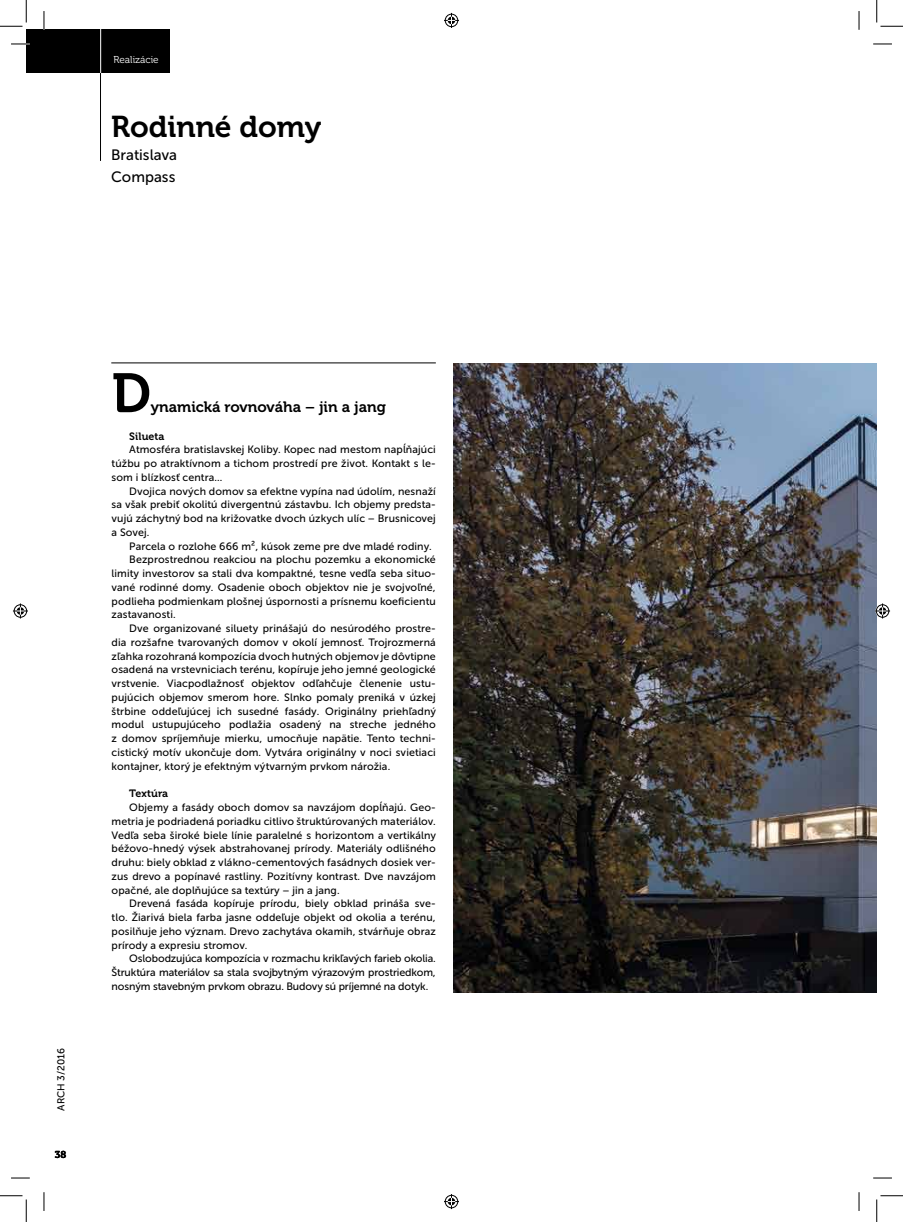
<style>
.page{position:relative;width:903px;height:1222px;background:#fff}
.page>*{position:absolute;margin:0;border:0;box-sizing:border-box;transform-origin:0 0}
.t1{font:55px "Museo 700";color:#000}
.t2{font:30px "Museo 700";color:#000}
.t3{font:15px "Museo 700";color:#000}
.t4{font:15px/22.5px "Museo Sans Cyrl 500";color:#000}
.t5{font:10.62px/13.8px "Museo Sans Cyrl 500";letter-spacing:.01em;color:#000;text-align:justify}
.t6{font:10.62px "Museo 700";letter-spacing:.01em;color:#000}
.t7{font:10px "Museo Sans Cyrl 500";color:#000}
.t8{font:10px "Museo 300";color:#fff}
.t9{font:10px "Museo 700";color:#000}
</style>
<div class="page">
<div style="left:26px;top:30px;width:143px;height:43px;background:#000"></div>
<hr style="left:100px;top:44px;width:1px;height:117px;background:#000">
<hr style="left:100px;top:26px;width:1px;height:47px;background:#fff">
<img style="left:454px;top:363px;width:423px;height:629px">
<hr style="left:111px;top:363px;width:325px;height:1px;background:#000">
<svg style="left:11px;top:43px;width:19px;height:2px"></svg>
<svg style="left:873px;top:43px;width:19px;height:2px"></svg>
<svg style="left:11px;top:1177px;width:19px;height:2px"></svg>
<svg style="left:873px;top:1177px;width:19px;height:2px"></svg>
<svg style="left:43px;top:11px;width:2px;height:19px"></svg>
<svg style="left:43px;top:1192px;width:2px;height:19px"></svg>
<svg style="left:858px;top:11px;width:2px;height:19px"></svg>
<svg style="left:858px;top:1192px;width:2px;height:19px"></svg>
<svg style="left:0;top:0;width:27px;height:27px"></svg>
<svg style="left:0;top:1195px;width:27px;height:27px"></svg>
<svg style="left:876px;top:0;width:27px;height:27px"></svg>
<svg style="left:876px;top:1195px;width:27px;height:27px"></svg>
<svg style="left:444px;top:13px;width:15px;height:15px"></svg>
<svg style="left:444px;top:1194px;width:15px;height:15px"></svg>
<svg style="left:13px;top:603px;width:15px;height:15px"></svg>
<svg style="left:875px;top:603px;width:15px;height:15px"></svg>
<p class="t8" style="left:113px;top:54px;width:47px">Realizácie</p>
<h2 class="t2" style="left:111px;top:110px;width:212px">Rodinné domy</h2>
<h3 class="t4" style="left:111px;top:144px;width:67px">Bratislava<br>Compass</h3>
<p class="t7" style="left:55px;top:1110px;width:64px;rotate:-90deg">ARCH 3/2016</p>
<p class="t9" style="left:55px;top:1149px;width:13px">38</p>
<h1 class="t1" style="left:112px;top:363px;width:41px">D</h1>
<h3 class="t3" style="left:151px;top:399px;width:236px">ynamická rovnováha – jin a jang</h3>
<p class="t6" style="left:129px;top:430px;width:37px">Silueta</p>
<p class="t5" style="left:112px;top:443px;width:326px;text-indent:18px">Atmosféra bratislavskej Koliby. Kopec nad mestom napĺňajúci túžbu po atraktívnom a tichom prostredí pre život. Kontakt s le&shy;som i blízkosť centra...</p>
<p class="t5" style="left:112px;top:484px;width:326px;text-indent:18px">Dvojica nových domov sa efektne vypína nad údolím, nesnaží sa však prebiť okolitú divergentnú zástavbu. Ich objemy predsta&shy;vujú záchytný bod na križovatke dvoch úzkych ulíc – Brusnicovej a Sovej.</p>
<p class="t5" style="left:129px;top:539px;width:304px">Parcela o rozlohe 666 m², kúsok zeme pre dve mladé rodiny.</p>
<p class="t5" style="left:129px;top:553px;width:308px">Bezprostrednou reakciou na plochu pozemku a ekonomické</p>
<p class="t5" style="left:112px;top:567px;width:326px">limity investorov sa stali dva kompaktné, tesne vedľa seba situo-</p>
<p class="t5" style="left:112px;top:580px;width:326px">vané rodinné domy. Osadenie oboch objektov nie je svojvoľné,</p>
<p class="t5" style="left:112px;top:594px;width:326px">podlieha podmienkam plošnej úspornosti a prísnemu koeficientu</p>
<p class="t5" style="left:112px;top:608px;width:66px">zastavanosti.</p>
<p class="t5" style="left:129px;top:622px;width:308px">Dve organizované siluety prinášajú do nesúrodého prostre-</p>
<p class="t5" style="left:112px;top:635px;width:326px">dia rozšafne tvarovaných domov v okolí jemnosť. Trojrozmerná</p>
<p class="t5" style="left:112px;top:649px;width:326px">zľahka rozohraná kompozícia dvoch hutných objemov je dôvtipne</p>
<p class="t5" style="left:112px;top:663px;width:326px">osadená na vrstevniciach terénu, kopíruje jeho jemné geologické</p>
<p class="t5" style="left:112px;top:677px;width:326px">vrstvenie. Viacpodlažnosť objektov odľahčuje členenie ustu-</p>
<p class="t5" style="left:112px;top:690px;width:326px">pujúcich objemov smerom hore. Slnko pomaly preniká v úzkej</p>
<p class="t5" style="left:112px;top:704px;width:326px">štrbine oddeľujúcej ich susedné fasády. Originálny priehľadný</p>
<p class="t5" style="left:112px;top:718px;width:326px">modul ustupujúceho podlažia osadený na streche jedného</p>
<p class="t5" style="left:112px;top:732px;width:326px">z domov spríjemňuje mierku, umocňuje napätie. Tento techni-</p>
<p class="t5" style="left:112px;top:745px;width:326px">cistický motív ukončuje dom. Vytvára originálny v noci svietiaci</p>
<p class="t5" style="left:112px;top:759px;width:280px">kontajner, ktorý je efektným výtvarným prvkom nárožia.</p>
<p class="t6" style="left:129px;top:788px;width:40px">Textúra</p>
<p class="t5" style="left:112px;top:800px;width:326px;text-indent:18px">Objemy a fasády oboch domov sa navzájom dopĺňajú. Geo&shy;metria je podriadená poriadku citlivo štruktúrovaných materiálov.<br>Vedľa seba široké biele línie paralelné s horizontom a vertikálny béžovo-hnedý výsek abstrahovanej prírody. Materiály odlišného druhu: biely obklad z vlákno-cementových fasádnych dosiek ver&shy;zus drevo a popínavé rastliny. Pozitívny kontrast. Dve navzájom opačné, ale doplňujúce sa textúry – jin a jang.</p>
<p class="t5" style="left:112px;top:897px;width:326px;text-indent:18px">Drevená fasáda kopíruje prírodu, biely obklad prináša sve&shy;tlo. Žiarivá biela farba jasne oddeľuje objekt od okolia a terénu, posilňuje jeho význam. Drevo zachytáva okamih, stvárňuje obraz prírody a expresiu stromov.</p>
<p class="t5" style="left:112px;top:952px;width:326px;text-indent:18px">Oslobodzujúca kompozícia v rozmachu krikľavých farieb okolia.<br>Štruktúra materiálov sa stala svojbytným výrazovým prostriedkom, nosným stavebným prvkom obrazu. Budovy sú príjemné na dotyk.</p>
</div>
